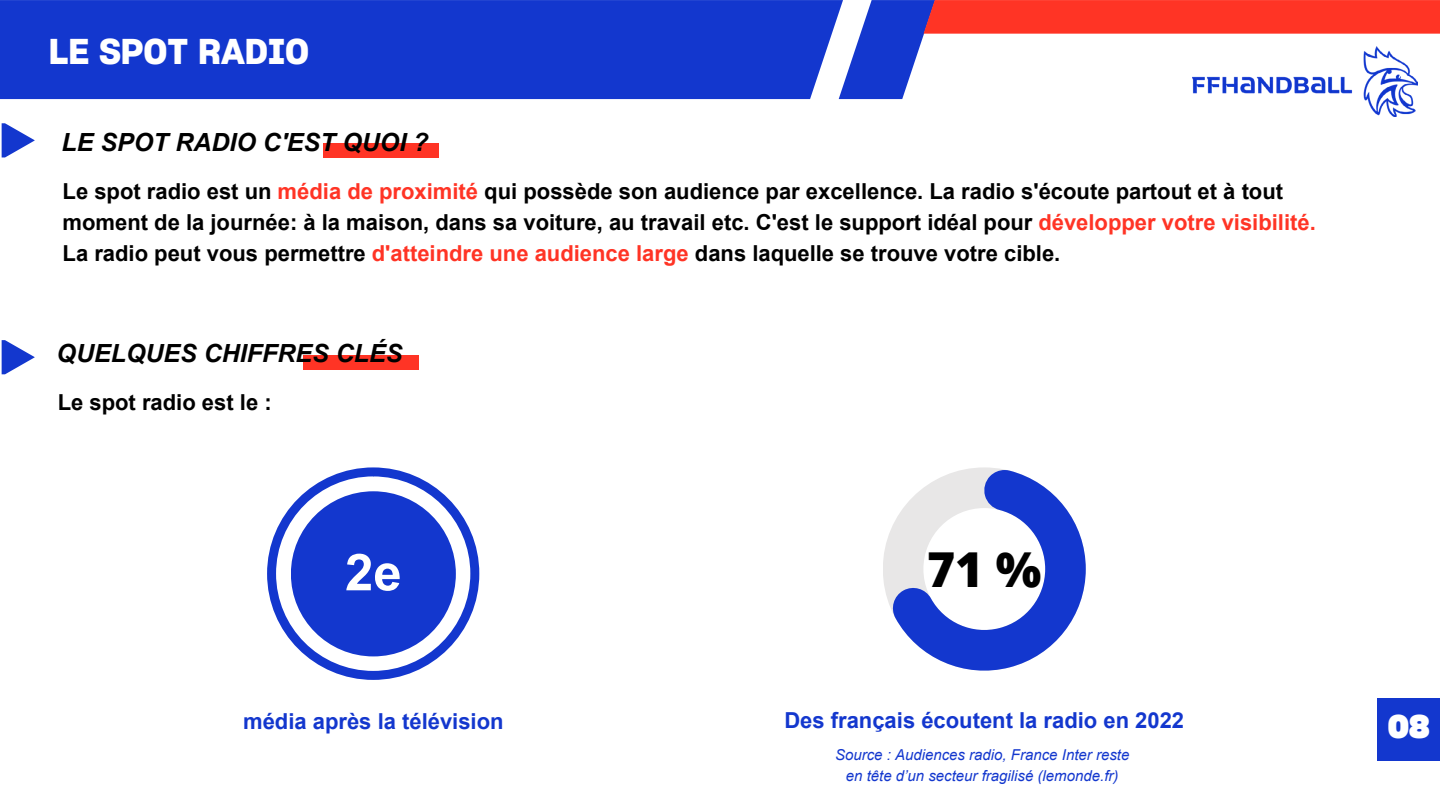
<style>
.page{position:relative;width:1440px;height:811px;background:#fff}
.page>*{position:absolute;margin:0;border:0;box-sizing:border-box;transform-origin:0 0}
.t1{font:700 51px "Arial";color:#fffffe}
.t2{font:800 48.1px "Open Sans";color:#000}
.t3{font:35px "Sharp Grotesk Sm Bold 20";color:#fff}
.t4{font:32px "Sharp Grotesk Bold 20";color:#fff}
.t5{font:italic 700 25px "Arial";color:#000}
.t6{font:700 22px/30.7px "Arial";color:#000}
.t7{font:700 22px "Arial";color:#1337ce}
.t8{font:italic 15px/21px "Arial";color:#1337ce;text-align:center}
.s1{color:#ff3425}
</style>
<div class="page">
<div style="left:0;top:0;width:839px;height:99px;background:#1337ce"></div>
<svg style="left:839px;top:0;width:601px;height:99px"></svg>
<img style="left:1192px;top:46px;width:225px;height:70px">
<div style="left:323px;top:143px;width:116px;height:15px;background:#ff3425"></div>
<div style="left:303px;top:355px;width:116px;height:14px;background:#ff3425"></div>
<svg style="left:267px;top:467px;width:212px;height:212px"></svg>
<svg style="left:883px;top:467px;width:203px;height:203px"></svg>
<svg style="left:2px;top:123px;width:33px;height:34px"></svg>
<svg style="left:2px;top:340px;width:33px;height:34px"></svg>
<div style="left:1377px;top:698px;width:63px;height:62px;background:#1337ce"></div>
<h3 class="t3" style="left:49px;top:23px;width:262px">LE SPOT RADIO</h3>
<p class="t5" style="left:62px;top:125px;width:369px">LE SPOT RADIO C'EST QUOI ?</p>
<p class="t6" style="left:63px;top:176px;width:1255px">Le spot radio est un <span class="s1">média de proximité</span> qui possède son audience par excellence. La radio s'écoute partout et à tout moment de la journée: à la maison, dans sa voiture, au travail etc. C'est le support idéal pour <span class="s1">développer votre visibilité.<br></span>La radio peut vous permettre <span class="s1">d'atteindre une audience large</span> dans laquelle se trouve votre cible.</p>
<p class="t5" style="left:57px;top:337px;width:347px">QUELQUES CHIFFRES CLÉS</p>
<p class="t6" style="left:58px;top:387px;width:215px">Le spot radio est le :</p>
<h1 class="t1" style="left:345px;top:536px;width:58px">2e</h1>
<p class="t7" style="left:243px;top:705px;width:262px">média après la télévision</p>
<h2 class="t2" style="left:927px;top:533px;width:116px">71 %</h2>
<p class="t7" style="left:784px;top:704px;width:401px">Des français écoutent la radio en 2022</p>
<p class="t8" style="left:835px;top:744px;width:296px">Source : Audiences radio, France Inter reste en tête d’un secteur fragilisé (lemonde.fr)</p>
<h3 class="t4" style="left:1388px;top:701px;width:43px">08</h3>
</div>
